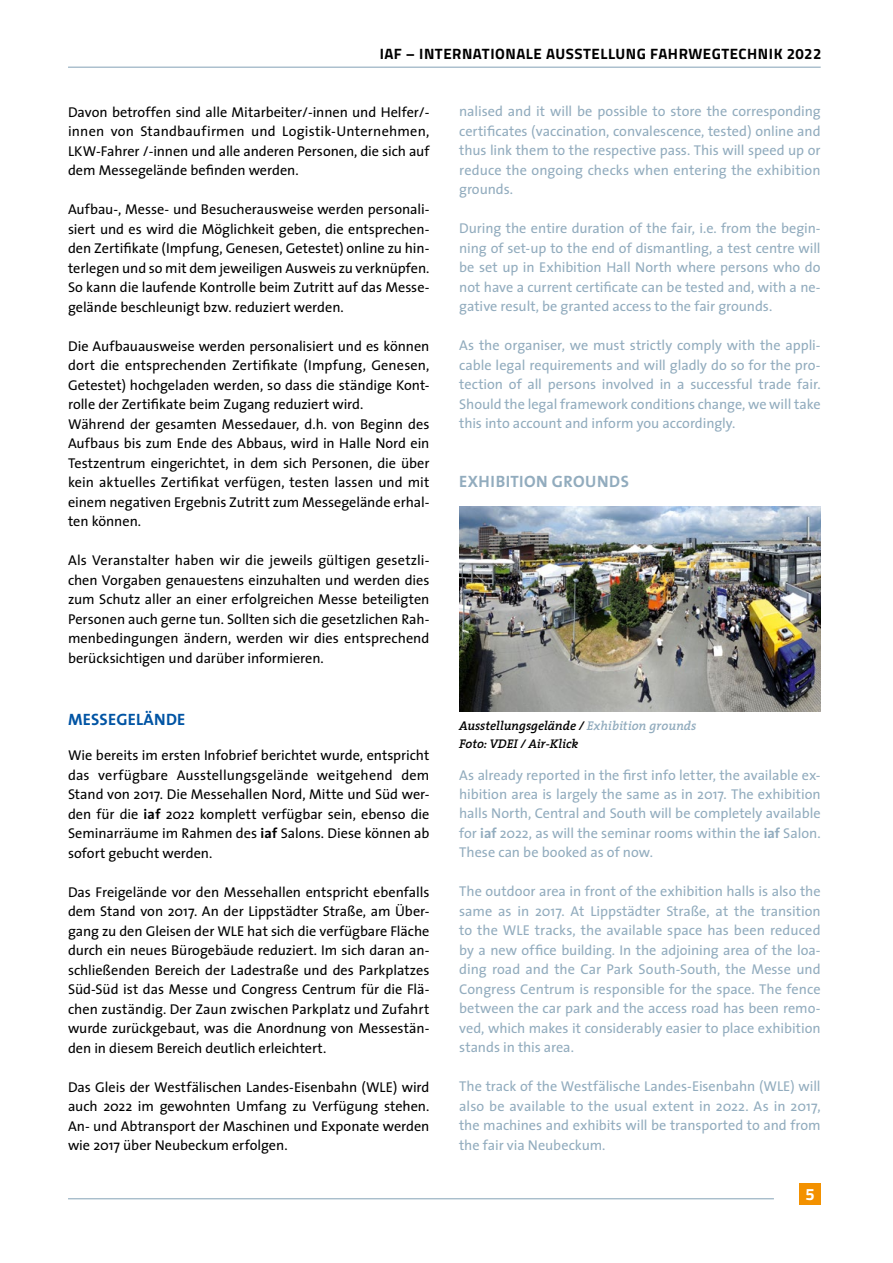
<style>
.page{position:relative;width:893px;height:1263px;background:#fff}
.page>*{position:absolute;margin:0;border:0;box-sizing:border-box;transform-origin:0 0}
.t1{font:16.5px "The Sans Bold Caps";letter-spacing:.025em;color:#92acbe}
.t2{font:16.5px "The Sans Bold Caps";letter-spacing:.01em;color:#0054a4}
.t3{font:700 16.5px "Titillium Web";color:#fff}
.t4{font:700 15px "Titillium Web";letter-spacing:.035em;color:#000}
.t5{font:14.25px/19.5px "The Sans";letter-spacing:-.005em;color:#000;text-align:justify}
.t6{font:14.25px/19.5px "The Sans";color:#92acbe;text-align:justify}
.t7{font:italic 600 12.75px "The Serif";letter-spacing:-.005em;color:#000}
.t8{font:italic 600 12.6px "The Serif";color:#000}
.s1{font-weight:700}
.s2{color:#92acbe}
</style>
<div class="page">
<hr style="left:68px;top:67px;width:753px;height:1px;background:#92acbe">
<hr style="left:68px;top:1198px;width:706px;height:1px;background:#92acbe">
<div style="left:799px;top:1184px;width:21px;height:21px;background:#f39100"></div>
<img style="left:459px;top:507px;width:362px;height:204px">
<p class="t4" style="left:380px;top:42px;width:102px">IAF – INTERNATIO</p>
<p class="t4" style="left:505px;top:42px;width:60px">NALE AUSSTE</p>
<p class="t4" style="left:600px;top:42px;width:69px">LLUNG FAHR</p>
<p class="t4" style="left:688px;top:42px;width:43px">WEGTECH</p>
<p class="t4" style="left:758px;top:42px;width:65px">NIK 2022</p>
<p class="t5" style="left:68px;top:102px;width:363px">Davon betroffen sind alle Mitarbeiter/-innen und Helfer/- innen von Standbaufirmen und Logistik-Unternehmen, LKW-Fahrer /-innen und alle anderen Personen, die sich auf dem Messegelände befinden werden.</p>
<p class="t5" style="left:68px;top:199px;width:363px">Aufbau-, Messe- und Besucherausweise werden personali&shy;siert und es wird die Möglichkeit geben, die entsprechen&shy;den Zertifikate (Impfung, Genesen, Getestet) online zu hin&shy;terlegen und so mit dem jeweiligen Ausweis zu verknüpfen.<br>So kann die laufende Kontrolle beim Zutritt auf das Messe&shy;gelände beschleunigt bzw. reduziert werden.</p>
<p class="t5" style="left:68px;top:336px;width:363px;text-align:left">Die Aufbauausweise werden personalisiert und es können dort die entsprechenden Zertifikate (Impfung, Genesen, Getestet) hochgeladen werden, so dass die ständige Kont&shy;rolle der Zertifikate beim Zugang reduziert wird.<br>Während der gesamten Messedauer, d.h. von Beginn des Aufbaus bis zum Ende des Abbaus, wird in Halle Nord ein Testzentrum eingerichtet, in dem sich Personen, die über kein aktuelles Zertifikat verfügen, testen lassen und mit einem negativen Ergebnis Zutritt zum Messegelände erhal&shy;ten können.</p>
<p class="t5" style="left:68px;top:550px;width:363px">Als Veranstalter haben wir die jeweils gültigen gesetzli&shy;chen Vorgaben genauestens einzuhalten und werden dies zum Schutz aller an einer erfolgreichen Messe beteiligten Personen auch gerne tun. Sollten sich die gesetzlichen Rah&shy;menbedingungen ändern, werden wir dies entsprechend berücksichtigen und darüber informieren.</p>
<p class="t2" style="left:68px;top:706px;width:119px">MESSEGELÄNDE</p>
<p class="t5" style="left:68px;top:745px;width:363px">Wie bereits im ersten Infobrief berichtet wurde, entspricht das verfügbare Ausstellungsgelände weitgehend dem Stand von 2017. Die Messehallen Nord, Mitte und Süd wer&shy;den für die <span class="s1">iaf</span> 2022 komplett verfügbar sein, ebenso die Seminarräume im Rahmen des <span class="s1">iaf</span> Salons. Diese können ab sofort gebucht werden.</p>
<p class="t5" style="left:68px;top:882px;width:363px">Das Freigelände vor den Messehallen entspricht ebenfalls dem Stand von 2017. An der Lippstädter Straße, am Über&shy;gang zu den Gleisen der WLE hat sich die verfügbare Fläche durch ein neues Bürogebäude reduziert. Im sich daran an&shy;schließenden Bereich der Ladestraße und des Parkplatzes Süd-Süd ist das Messe und Congress Centrum für die Flä&shy;chen zuständig. Der Zaun zwischen Parkplatz und Zufahrt wurde zurückgebaut, was die Anordnung von Messestän&shy;den in diesem Bereich deutlich erleichtert.</p>
<p class="t5" style="left:68px;top:1076px;width:363px">Das Gleis der Westfälischen Landes-Eisenbahn (WLE) wird auch 2022 im gewohnten Umfang zu Verfügung stehen.<br>An- und Abtransport der Maschinen und Exponate werden wie 2017 über Neubeckum erfolgen.</p>
<p class="t6" style="left:459px;top:101px;width:363px">nalised and it will be possible to store the corresponding certificates (vaccination, convalescence, tested) online and thus link them to the respective pass. This will speed up or reduce the ongoing checks when entering the exhibition grounds.</p>
<p class="t6" style="left:459px;top:218px;width:363px">During the entire duration of the fair, i.e. from the begin&shy;ning of set-up to the end of dismantling, a test centre will be set up in Exhibition Hall North where persons who do not have a current certificate can be tested and, with a ne&shy;gative result, be granted access to the fair grounds.</p>
<p class="t6" style="left:459px;top:335px;width:363px">As the organiser, we must strictly comply with the appli&shy;cable legal requirements and will gladly do so for the pro&shy;tection of all persons involved in a successful trade fair.<br>Should the legal framework conditions change, we will take this into account and inform you accordingly.</p>
<p class="t1" style="left:459px;top:467px;width:171px">EXHIBITION GROUNDS</p>
<p class="t7" style="left:459px;top:715px;width:239px">Ausstellungsgelände / <span class="s2">Exhibition grounds</span></p>
<p class="t8" style="left:459px;top:733px;width:121px">Foto: VDEI / Air-Klick</p>
<p class="t6" style="left:459px;top:764px;width:363px">As already reported in the first info letter, the available ex&shy;hibition area is largely the same as in 2017. The exhibition halls North, Central and South will be completely available for <span class="s1">iaf</span> 2022, as will the seminar rooms within the <span class="s1">iaf</span> Salon.<br>These can be booked as of now.</p>
<p class="t6" style="left:459px;top:881px;width:363px">The outdoor area in front of the exhibition halls is also the same as in 2017. At Lippstädter Straße, at the transition to the WLE tracks, the available space has been reduced by a new office building. In the adjoining area of the loa&shy;ding road and the Car Park South-South, the Messe und Congress Centrum is responsible for the space. The fence between the car park and the access road has been remo&shy;ved, which makes it considerably easier to place exhibition stands in this area.</p>
<p class="t6" style="left:459px;top:1076px;width:363px">The track of the Westfälische Landes-Eisenbahn (WLE) will also be available to the usual extent in 2022. As in 2017, the machines and exhibits will be transported to and from the fair via Neubeckum.</p>
<p class="t3" style="left:805px;top:1181px;width:11px">5</p>
</div>
